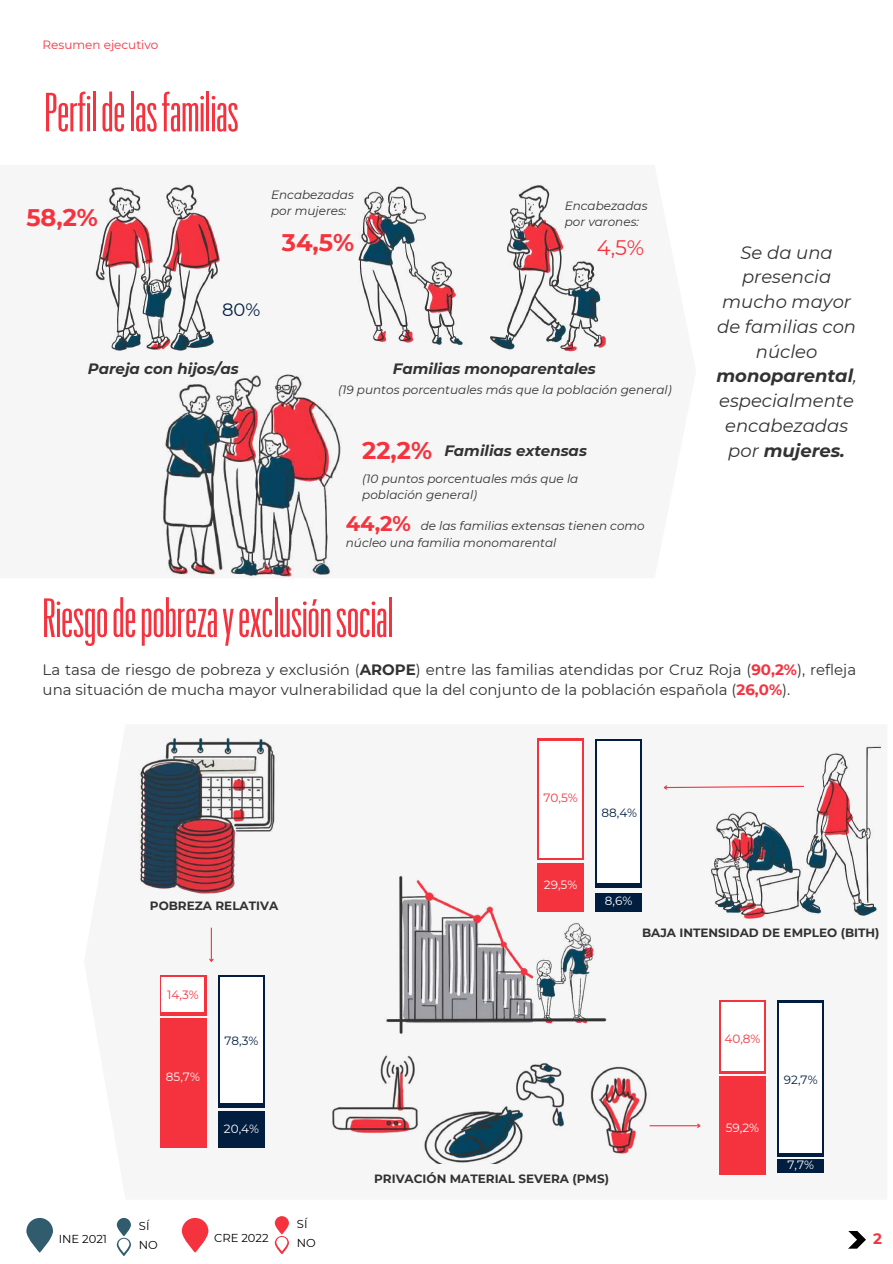
<style>
.page{position:relative;width:893px;height:1264px;background:#fff}
.page>*{position:absolute;margin:0;border:0;box-sizing:border-box;transform-origin:0 0}
.t1{font:54px "Graphik XXX Cond";color:#f5333f}
.t2{font:700 24px "Montserrat";color:#f5333f}
.t3{font:21px "Montserrat";color:#f5333f}
.t4{font:italic 18px/24.8px "Montserrat";color:#323232;text-align:center}
.t5{font:18px "Montserrat";color:#011e41}
.t6{font:15px/20.2px "Montserrat";color:#323232}
.t7{font:italic 700 15px "Montserrat";color:#323232}
.t8{font:700 15px "Montserrat";color:#f5333f}
.t9{font:italic 12px/16px "Montserrat";color:#323232}
.t10{font:700 12px "Montserrat";color:#323232}
.t11{font:12px "Montserrat";color:#f5333f}
.t12{font:12px "Montserrat";color:#fff}
.t13{font:12px "Montserrat";color:#011e41}
.t14{font:11.55px/19.4px "Montserrat";color:#000}
.s1{font-weight:700;font-style:normal;font-size:21px;color:#f5333f}
.s2{font-weight:700}
.s3{font-weight:700;color:#f5333f}
</style>
<div class="page">
<img style="left:94px;top:184px;width:512px;height:168px">
<img style="left:383px;top:865px;width:230px;height:169px">
<img style="left:162px;top:374px;width:181px;height:204px">
<svg style="left:182px;top:1217px;width:26px;height:35px"></svg>
<svg style="left:26px;top:1217px;width:27px;height:35px"></svg>
<svg style="left:848px;top:1231px;width:17px;height:17px"></svg>
<svg style="left:117px;top:1217px;width:14px;height:18px"></svg>
<svg style="left:117px;top:1237px;width:14px;height:18px"></svg>
<svg style="left:118px;top:1238px;width:11px;height:14px"></svg>
<svg style="left:275px;top:1216px;width:14px;height:18px"></svg>
<svg style="left:275px;top:1235px;width:14px;height:18px"></svg>
<svg style="left:276px;top:1236px;width:11px;height:15px"></svg>
<img style="left:138px;top:737px;width:140px;height:160px">
<img style="left:710px;top:744px;width:172px;height:176px">
<img style="left:330px;top:1034px;width:329px;height:129px">
<hr style="left:211px;top:927px;width:1px;height:34px;background:#f5333f">
<svg style="left:209px;top:957px;width:5px;height:5px"></svg>
<div style="left:160px;top:1018px;width:47px;height:130px;background:#f5333f"></div>
<div style="left:160px;top:975px;width:47px;height:40px;background:#f5333f"></div>
<div style="left:161px;top:977px;width:43px;height:35px;background:#fff"></div>
<div style="left:218px;top:1111px;width:47px;height:37px;background:#011e41"></div>
<div style="left:218px;top:975px;width:47px;height:133px;background:#011e41"></div>
<div style="left:220px;top:977px;width:43px;height:126px;background:#fff"></div>
<div style="left:536px;top:863px;width:47px;height:48px;background:#f5333f"></div>
<div style="left:536px;top:738px;width:47px;height:122px;background:linear-gradient(to right,#f5333f,#f5333f)"></div>
<div style="left:538px;top:741px;width:43px;height:116px;background:#fff"></div>
<div style="left:595px;top:892px;width:47px;height:19px;background:#011e41"></div>
<svg style="left:595px;top:739px;width:47px;height:148px"></svg>
<div style="left:597px;top:741px;width:42px;height:141px;background:#fff"></div>
<div style="left:718px;top:1076px;width:47px;height:99px;background:#f5333f"></div>
<div style="left:719px;top:1000px;width:46px;height:73px;background:linear-gradient(to right,#fff,#fff)"></div>
<div style="left:720px;top:1002px;width:43px;height:68px;background:#fff"></div>
<div style="left:777px;top:1159px;width:47px;height:14px;background:#011e41"></div>
<svg style="left:777px;top:1000px;width:47px;height:156px"></svg>
<div style="left:779px;top:1002px;width:42px;height:150px;background:#fff"></div>
<svg style="left:663px;top:784px;width:142px;height:6px"></svg>
<hr style="left:649px;top:1125px;width:50px;height:1px;background:#f5333f">
<svg style="left:696px;top:1123px;width:5px;height:5px"></svg>
<p class="t11" style="left:43px;top:37px;width:117px">Resumen ejecutivo</p>
<h1 class="t1" style="left:45px;top:88px;width:195px">Perfildelasfamilias</h1>
<h2 class="t2" style="left:26px;top:202px;width:73px">58,2%</h2>
<p class="t9" style="left:271px;top:187px;width:84px">Encabezadas por mujeres:</p>
<h2 class="t2" style="left:282px;top:227px;width:74px">34,5%</h2>
<p class="t9" style="left:564px;top:197px;width:84px">Encabezadas por varones:</p>
<h3 class="t3" style="left:596px;top:235px;width:49px">4,5%</h3>
<h3 class="t5" style="left:222px;top:299px;width:40px">80%</h3>
<p class="t7" style="left:88px;top:359px;width:152px">Pareja con hijos/as</p>
<p class="t7" style="left:393px;top:359px;width:204px">Familias monoparentales</p>
<p class="t9" style="left:338px;top:382px;width:335px">(19 puntos porcentuales más que la población general)</p>
<h2 class="t2" style="left:362px;top:435px;width:71px">22,2%</h2>
<p class="t7" style="left:444px;top:441px;width:144px">Familias extensas</p>
<p class="t9" style="left:362px;top:471px;width:217px">(10 puntos porcentuales más que la población general)</p>
<p class="t9" style="left:346px;top:516px;width:300px;line-height:17.1px"><span class="s1">44,2%</span> de las familias extensas tienen como núcleo una familia monomarental</p>
<h1 class="t1" style="left:43px;top:593px;width:352px">Riesgodepobrezayexclusiónsocial</h1>
<h3 class="t4" style="left:716px;top:240px;width:142px">Se da una presencia mucho mayor de familias con núcleo <span class="s2">monoparental</span>, especialmente encabezadas por <span class="s2">mujeres.</span></h3>
<p class="t6" style="left:43px;top:659px;width:815px">La tasa de riesgo de pobreza y exclusión (<span class="s2">AROPE</span>) entre las familias atendidas por Cruz Roja (<span class="s3">90,2%</span>), refleja una situación de mucha mayor vulnerabilidad que la del conjunto de la población española (<span class="s3">26,0%</span>).</p>
<p class="t11" style="left:543px;top:790px;width:36px">70,5%</p>
<p class="t13" style="left:601px;top:805px;width:37px">88,4%</p>
<p class="t12" style="left:544px;top:877px;width:35px">29,5%</p>
<p class="t10" style="left:150px;top:898px;width:130px">POBREZA RELATIVA</p>
<p class="t12" style="left:605px;top:893px;width:29px">8,6%</p>
<p class="t10" style="left:642px;top:925px;width:239px">BAJA INTENSIDAD DE EMPLEO (BITH)</p>
<p class="t11" style="left:167px;top:987px;width:33px">14,3%</p>
<p class="t13" style="left:224px;top:1033px;width:35px">78,3%</p>
<p class="t11" style="left:724px;top:1031px;width:37px">40,8%</p>
<p class="t12" style="left:166px;top:1069px;width:35px">85,7%</p>
<p class="t13" style="left:783px;top:1071px;width:35px">92,7%</p>
<p class="t12" style="left:224px;top:1121px;width:37px">20,4%</p>
<p class="t12" style="left:725px;top:1120px;width:35px">59,2%</p>
<p class="t10" style="left:374px;top:1171px;width:236px">PRIVACIÓN MATERIAL SEVERA (PMS)</p>
<p class="t12" style="left:787px;top:1157px;width:28px">7,7%</p>
<p class="t14" style="left:139px;top:1215px;width:21px">SÍ<br>NO</p>
<p class="t14" style="left:297px;top:1213px;width:21px">SÍ<br>NO</p>
<p class="t14" style="left:59px;top:1228px;width:50px">INE 2021</p>
<p class="t14" style="left:214px;top:1227px;width:56px">CRE 2022</p>
<p class="t8" style="left:873px;top:1229px;width:10px">2</p>
</div>
